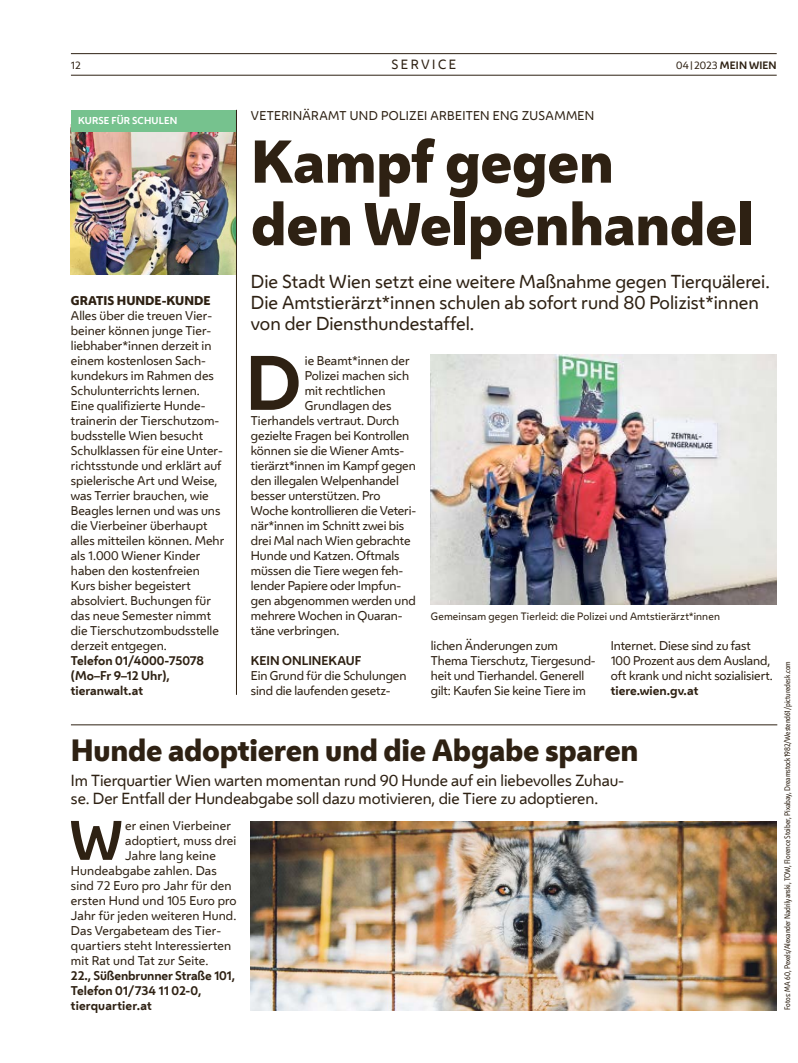
<style>
.page{position:relative;width:798px;height:1063px;background:#fff}
.page>*{position:absolute;margin:0;border:0;box-sizing:border-box;transform-origin:0 0}
.FT_FT_Initial4{font:700 71.88px "Wiener Melange";color:#2e2113}
.HL_Header_45pt{font:800 56.25px/62.5px "Wiener Melange";letter-spacing:-.01em;color:#2e2113}
.FT_FT_Initial3{font:700 51.88px "Wiener Melange";color:#2e2113}
.HL_Header_24pt{font:800 28.75px "Wiener Melange";letter-spacing:-.01em;color:#2e2113}
.HL_VS_14pt{font:17.5px/21px "Wiener Melange";color:#2e2113}
.HL_VS_12pt{font:15px/18px "Wiener Melange";letter-spacing:-.005em;color:#2e2113}
.t1{font:12.5px "Wiener Melange";color:#2e2113}
.Spalte_Infobox_Spalte_FT{font:11.88px/15px "Wiener Melange";color:#2e2113}
.FT_FT_Initial4-2{font:11.88px "Wiener Melange";letter-spacing:-.01em;color:#2e2113}
.FT_FT{font:11.88px/15px "Wiener Melange";letter-spacing:-.01em;color:#2e2113}
.FT_FT_Initial3-2{font:11.88px "Wiener Melange";letter-spacing:.01em;color:#2e2113}
.FT_FT_Info_bold{font:700 11.88px/15px "Wiener Melange";letter-spacing:-.01em;color:#2e2113}
.Spalte_Infobox_Spalte_FT-2{font:700 11.88px/15px "Wiener Melange";color:#2e2113}
.HL_Vorzeile_9_5pt{font:11.88px "Wiener Melange";letter-spacing:.025em;color:#2e2113}
.Spalte_Infobox_Spalte_Header{font:800 11.88px "Wiener Melange";color:#2e2113}
.FT_Zwischentitel{font:700 11.88px "Wiener Melange";color:#2e2113}
.FT_Bildunterschrift{font:10px "Wiener Melange";letter-spacing:.015em;color:#2e2113}
.t2{font:700 10px "Wiener Melange";letter-spacing:.01em;color:#2e2113}
.Spalte_Infobox_Spalte_Markerl{font:700 9.38px "Wiener Melange";letter-spacing:.01em;color:#fff}
.t3{font:7.5px "Wiener Melange Cd";color:#2e2113}
.s1{font-weight:400}
.s2{font-weight:400;font-size:7.5px}
.s3{font-weight:700}
</style>
<div class="page">
<hr style="left:71px;top:75px;width:705px;height:1px;background:#2e2113">
<hr style="left:71px;top:53px;width:705px;height:1px;background:#2e2113">
<hr style="left:71px;top:725px;width:706px;height:1px;background:#2e2113">
<img style="left:251px;top:821px;width:525px;height:189px">
<img style="left:431px;top:354px;width:345px;height:251px">
<img style="left:71px;top:132px;width:165px;height:143px">
<div style="left:71px;top:110px;width:166px;height:22px;background:#76c28e"></div>
<hr style="left:236px;top:110px;width:1px;height:585px;background:#2e2113">
<p class="FT_Bildunterschrift" style="left:71px;top:58px;width:11px">12</p>
<p class="t1" style="left:391px;top:55px;width:20px">Service</p>
<p class="t2" style="left:676px;top:57px;width:102px"><span class="s1">04</span><span class="s2">|</span><span class="s1">2023</span> MEIN WIEN</p>
<p class="Spalte_Infobox_Spalte_Markerl" style="left:78px;top:113px;width:101px">KURSE FÜR SCHULEN</p>
<h1 class="Spalte_Infobox_Spalte_Header" style="left:71px;top:292px;width:141px">GRATIS HUNDE-KUNDE</h1>
<p class="Spalte_Infobox_Spalte_FT" style="left:71px;top:307px;width:155px">Alles über die treuen Vier&shy;beiner können junge Tier&shy;liebhaber*innen derzeit in einem kostenlosen Sach&shy;kundekurs im Rahmen des<br>Schulunterrichts lernen.<br>Eine qualifizierte Hunde&shy;trainerin der Tierschutzom&shy;budsstelle Wien besucht<br>Schulklassen für eine Unter&shy;richtsstunde und erklärt auf spielerische Art und Weise, was Terrier brauchen, wie<br>Beagles lernen und was uns die Vierbeiner überhaupt alles mitteilen können. Mehr als 1.000 Wiener Kinder haben den kostenfreien<br>Kurs bisher begeistert absolviert. Buchungen für das neue Semester nimmt die Tierschutzombudsstelle</p>
<p class="Spalte_Infobox_Spalte_FT" style="left:71px;top:637px;width:97px">derzeit entgegen.</p>
<p class="Spalte_Infobox_Spalte_FT-2" style="left:71px;top:652px;width:135px">Telefon 01/4000-75078 (Mo–Fr 9–12 Uhr),</p>
<p class="Spalte_Infobox_Spalte_FT-2" style="left:71px;top:682px;width:74px">tieranwalt.at</p>
<p class="HL_Vorzeile_9_5pt" style="left:251px;top:107px;width:345px">VETERINÄRAMT UND POLIZEI ARBEITEN ENG ZUSAMMEN</p>
<h1 class="HL_Header_45pt" style="left:251px;top:131px;width:504px">Kampf gegen<br>den Welpenhandel</h1>
<p class="HL_VS_14pt" style="left:251px;top:271px;width:520px">Die Stadt Wien setzt eine weitere Maßnahme gegen Tierquälerei.<br>Die Amtstierärzt*innen schulen ab sofort rund 80 Polizist*innen von der Diensthundestaffel.</p>
<p class="FT_FT_Initial4" style="left:245px;top:323px;width:57px">D</p>
<p class="FT_FT_Initial4-2" style="left:305px;top:351px;width:106px">ie Beamt*innen der</p>
<p class="FT_FT_Initial4-2" style="left:305px;top:366px;width:106px">Polizei machen sich</p>
<p class="FT_FT_Initial4-2" style="left:305px;top:381px;width:82px">mit rechtlichen</p>
<p class="FT_FT_Initial4-2" style="left:305px;top:396px;width:88px">Grundlagen des</p>
<p class="FT_FT_Initial4-2" style="left:251px;top:411px;width:150px">Tierhandels vertraut. Durch</p>
<p class="FT_FT_Initial4-2" style="left:251px;top:426px;width:160px">gezielte Fragen bei Kontrollen</p>
<p class="FT_FT_Initial4-2" style="left:251px;top:441px;width:155px">können sie die Wiener Amts-</p>
<p class="FT_FT_Initial4-2" style="left:251px;top:456px;width:166px">tierärzt*innen im Kampf gegen</p>
<p class="FT_FT_Initial4-2" style="left:251px;top:471px;width:149px">den illegalen Welpenhandel</p>
<p class="FT_FT_Initial4-2" style="left:251px;top:486px;width:131px">besser unterstützen. Pro</p>
<p class="FT_FT_Initial4-2" style="left:251px;top:501px;width:167px">Woche kontrollieren die Veteri-</p>
<p class="FT_FT_Initial4-2" style="left:251px;top:516px;width:155px">när*innen im Schnitt zwei bis</p>
<p class="FT_FT_Initial4-2" style="left:251px;top:531px;width:161px">drei Mal nach Wien gebrachte</p>
<p class="FT_FT_Initial4-2" style="left:251px;top:546px;width:150px">Hunde und Katzen. Oftmals</p>
<p class="FT_FT_Initial4-2" style="left:251px;top:561px;width:154px">müssen die Tiere wegen feh-</p>
<p class="FT_FT_Initial4-2" style="left:251px;top:576px;width:152px">lender Papiere oder Impfun-</p>
<p class="FT_FT_Initial4-2" style="left:251px;top:591px;width:166px">gen abgenommen werden und</p>
<p class="FT_FT_Initial4-2" style="left:251px;top:606px;width:152px">mehrere Wochen in Quaran-</p>
<p class="FT_FT_Initial4-2" style="left:251px;top:621px;width:90px">täne verbringen.</p>
<p class="FT_Zwischentitel" style="left:251px;top:650px;width:112px">KEIN ONLINEKAUF</p>
<p class="FT_FT" style="left:251px;top:667px;width:157px">Ein Grund für die Schulungen sind die laufenden gesetz-</p>
<p class="FT_Bildunterschrift" style="left:431px;top:609px;width:290px">Gemeinsam gegen Tierleid: die Polizei und Amtstierärzt*innen</p>
<p class="FT_FT" style="left:431px;top:637px;width:166px">lichen Änderungen zum<br>Thema Tierschutz, Tiergesund&shy;heit und Tierhandel. Generell gilt: Kaufen Sie keine Tiere im</p>
<p class="FT_FT" style="left:610px;top:637px;width:163px">Internet. Diese sind zu fast<br>100 Prozent aus dem Ausland, oft krank und nicht sozialisiert. <span class="s3">tiere.wien.gv.at</span></p>
<h1 class="HL_Header_24pt" style="left:71px;top:730px;width:569px">Hunde adoptieren und die Abgabe sparen</h1>
<p class="HL_VS_12pt" style="left:71px;top:771px;width:554px">Im Tierquartier Wien warten momentan rund 90 Hunde auf ein liebevolles Zuhau&shy;se. Der Entfall der Hundeabgabe soll dazu motivieren, die Tiere zu adoptieren.</p>
<p class="FT_FT_Initial3" style="left:70px;top:797px;width:54px">W</p>
<p class="FT_FT_Initial3-2" style="left:125px;top:816px;width:107px">er einen Vierbeiner</p>
<p class="FT_FT_Initial3-2" style="left:125px;top:831px;width:112px">adoptiert, muss drei</p>
<p class="FT_FT_Initial3-2" style="left:125px;top:846px;width:92px">Jahre lang keine</p>
<p class="FT_FT_Initial3-2" style="left:71px;top:861px;width:147px">Hundeabgabe zahlen. Das</p>
<p class="FT_FT_Initial3-2" style="left:71px;top:876px;width:162px">sind 72 Euro pro Jahr für den</p>
<p class="FT_FT_Initial3-2" style="left:71px;top:891px;width:167px">ersten Hund und 105 Euro pro</p>
<p class="FT_FT_Initial3-2" style="left:71px;top:906px;width:167px">Jahr für jeden weiteren Hund.</p>
<p class="FT_FT_Initial3-2" style="left:71px;top:921px;width:152px">Das Vergabeteam des Tier-</p>
<p class="FT_FT_Initial3-2" style="left:71px;top:936px;width:162px">quartiers steht Interessierten</p>
<p class="FT_FT_Initial3-2" style="left:71px;top:951px;width:139px">mit Rat und Tat zur Seite.</p>
<p class="FT_FT_Info_bold" style="left:71px;top:967px;width:165px">22., Süßenbrunner Straße 101,<br>Telefon 01/734 11 02-0, tierquartier.at</p>
<p class="t3" style="left:782px;top:1010px;width:350px;rotate:-90deg">Fotos: MA 60, Pexels/Alexander Nadrilyanski, TOW, Florence Stoiber, Pixabay, Dreamstock1982/Westend61/picturedesk.com</p>
</div>
